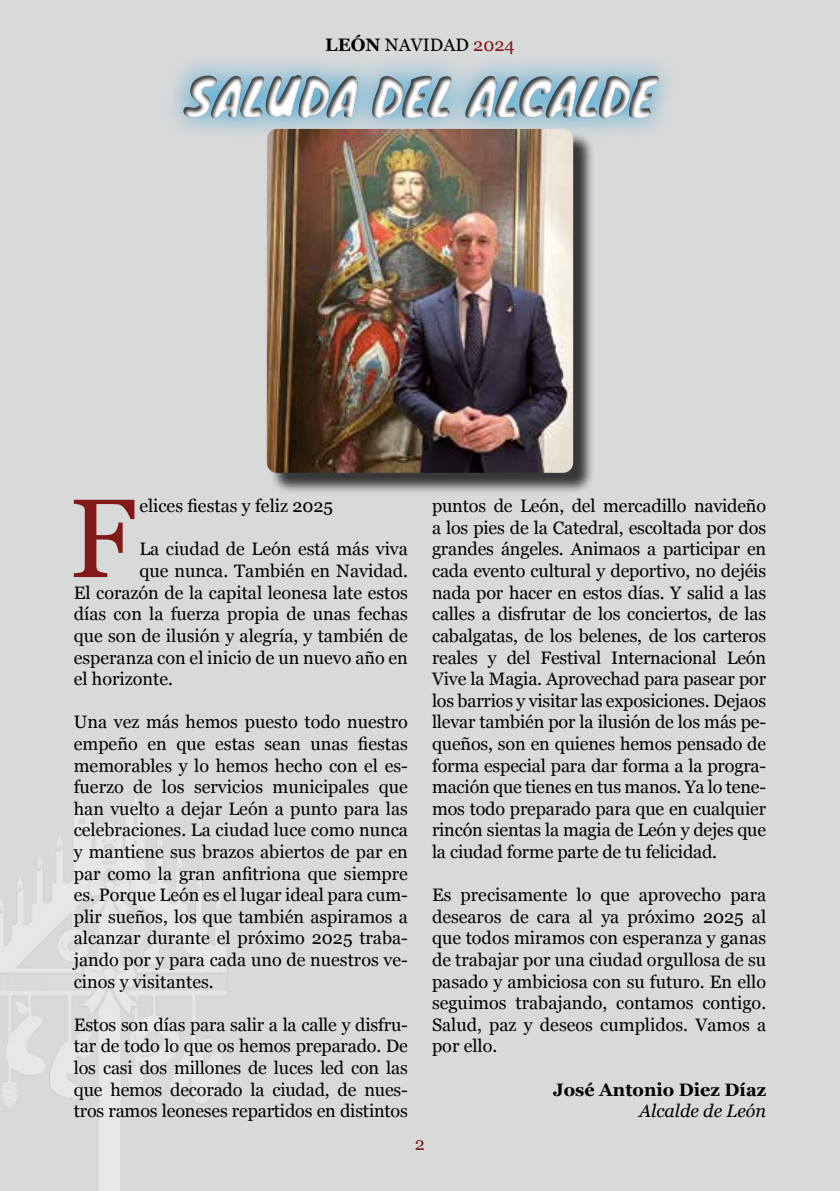
<style>
.page{position:relative;width:840px;height:1191px;background:#fff}
.page>*{position:absolute;margin:0;border:0;box-sizing:border-box;transform-origin:0 0}
.t1{font:111.6px "Georgia";color:#821818}
.t2{font:50px "Knewave";color:#fff}
.t3{font:18px/21.6px "Georgia";color:#000;text-align:justify}
.t4{font:700 18px "Georgia";color:#000}
.t5{font:italic 18px "Georgia";color:#000}
.t6{font:18px "Georgia";color:#821818}
.s1{font-weight:700}
.s2{color:#821818}
</style>
<div class="page">
<div style="left:0;top:0;width:839px;height:1191px;background:#d8dada"></div>
<img style="left:0;top:796px;width:226px;height:395px">
<div style="left:172px;top:56px;width:531px;height:80px;background:#000;opacity:.75"></div>
<div style="left:269px;top:132px;width:325px;height:362px;background:#000;opacity:.75"></div>
<img style="left:267px;top:129px;width:306px;height:344px">
<p class="t3" style="left:325px;top:33px;width:191px"><span class="s1">LEÓN</span> NAVIDAD <span class="s2">2024</span></p>
<h2 class="t2" style="left:185px;top:57px;width:471px">SALUDA DEL ALCALDE</h2>
<h1 class="t1" style="left:69px;top:457px;width:68px">F</h1>
<p class="t3" style="left:139px;top:494px;width:195px">elices fiestas y feliz 2025</p>
<p class="t3" style="left:139px;top:538px;width:270px">La ciudad de León está más viva</p>
<p class="t3" style="left:139px;top:559px;width:270px">que nunca. También en Navidad.</p>
<p class="t3" style="left:74px;top:581px;width:335px">El corazón de la capital leonesa late estos</p>
<p class="t3" style="left:74px;top:602px;width:335px">días con la fuerza propia de unas fechas</p>
<p class="t3" style="left:74px;top:624px;width:335px">que son de ilusión y alegría, y también de</p>
<p class="t3" style="left:74px;top:646px;width:335px">esperanza con el inicio de un nuevo año en</p>
<p class="t3" style="left:74px;top:667px;width:101px">el horizonte.</p>
<p class="t3" style="left:74px;top:710px;width:335px">Una vez más hemos puesto todo nuestro empeño en que estas sean unas fiestas memorables y lo hemos hecho con el es&shy;fuerzo de los servicios municipales que han vuelto a dejar León a punto para las celebraciones. La ciudad luce como nunca y mantiene sus brazos abiertos de par en par como la gran anfitriona que siempre es. Porque León es el lugar ideal para cum&shy;plir sueños, los que también aspiramos a alcanzar durante el próximo 2025 traba&shy;jando por y para cada uno de nuestros ve&shy;cinos y visitantes.</p>
<p class="t3" style="left:74px;top:1013px;width:335px">Estos son días para salir a la calle y disfru&shy;tar de todo lo que os hemos preparado. De los casi dos millones de luces led con las que hemos decorado la ciudad, de nues&shy;tros ramos leoneses repartidos en distintos</p>
<p class="t3" style="left:432px;top:494px;width:335px">puntos de León, del mercadillo navideño a los pies de la Catedral, escoltada por dos grandes ángeles. Animaos a participar en cada evento cultural y deportivo, no dejéis nada por hacer en estos días. Y salid a las calles a disfrutar de los conciertos, de las cabalgatas, de los belenes, de los carteros reales y del Festival Internacional León Vive la Magia. Aprovechad para pasear por los barrios y visitar las exposiciones. Dejaos llevar también por la ilusión de los más pe&shy;queños, son en quienes hemos pensado de forma especial para dar forma a la progra&shy;mación que tienes en tus manos. Ya lo tene&shy;mos todo preparado para que en cualquier rincón sientas la magia de León y dejes que la ciudad forme parte de tu felicidad.</p>
<p class="t3" style="left:432px;top:883px;width:335px">Es precisamente lo que aprovecho para desearos de cara al ya próximo 2025 al que todos miramos con esperanza y ganas de trabajar por una ciudad orgullosa de su pasado y ambiciosa con su futuro. En ello seguimos trabajando, contamos contigo.<br>Salud, paz y deseos cumplidos. Vamos a por ello.</p>
<p class="t4" style="left:552px;top:1075px;width:214px">José Antonio Diez Díaz</p>
<p class="t5" style="left:639px;top:1098px;width:128px">Alcalde de León</p>
<p class="t6" style="left:415px;top:1130px;width:12px">2</p>
</div>
